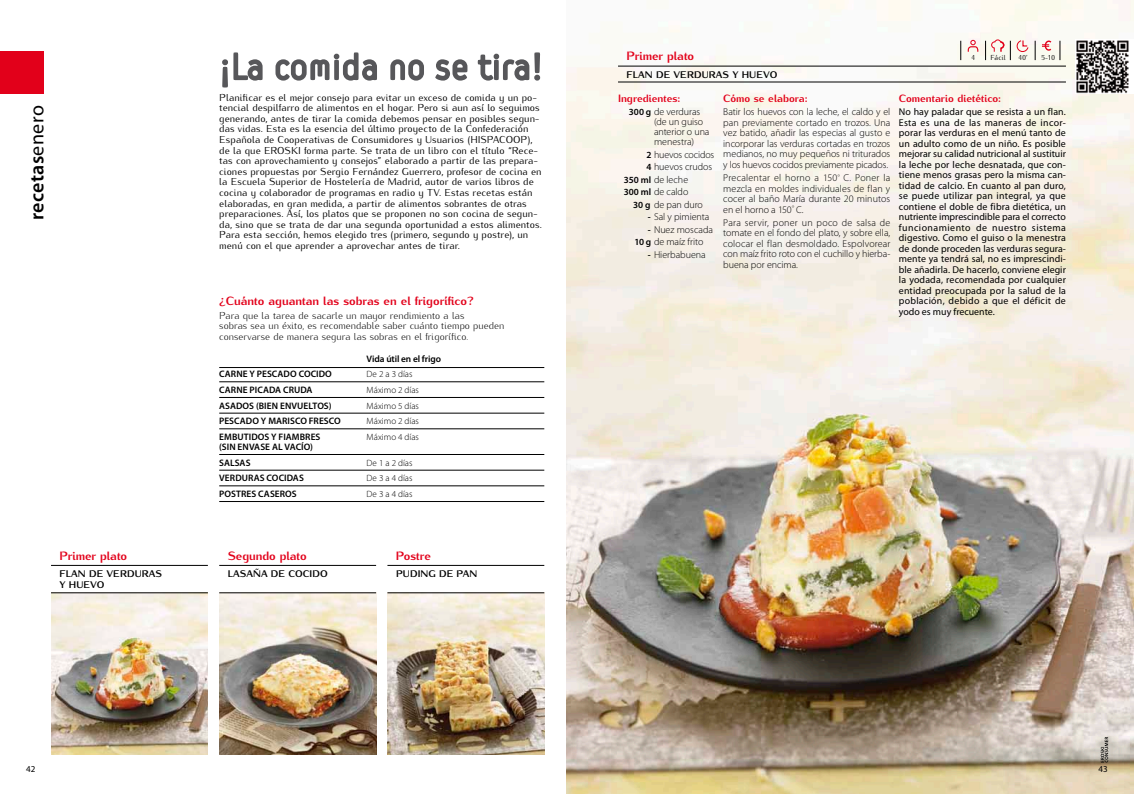
<style>
.page{position:relative;width:1134px;height:794px;background:#fff}
.page>*{position:absolute;margin:0;border:0;box-sizing:border-box;transform-origin:0 0}
.t1{font:600 20px "Myriad Pro";letter-spacing:.02em;color:#000}
.t2{font:800 12px "Kurier";letter-spacing:-.005em;color:#e2001a}
.t3{font:800 10.6px "Kurier";color:#e2001a}
.t4{font:10px/10.6px "Kurier";color:#000}
.t5{font:300 10px/10.5px "Myriad Pro";letter-spacing:-.005em;color:#000;text-align:justify}
.t6{font:300 10px/10.6px "Kurier";color:#000}
.t7{font:9.9px/10.5px "Myriad Pro";letter-spacing:.025em;color:#000;text-align:justify}
.t8{font:800 9.6px/11.5px "Kurier";letter-spacing:.01em;color:#000}
.t9{font:600 9.4px/15.7px "Myriad Pro";letter-spacing:.005em;color:#000}
.t10{font:300 9.1px "Myriad Pro";color:#000}
.t11{font:9px "Myriad Pro";color:#000}
.t12{font:7.2px "Kurier";letter-spacing:.02em;color:#000;scale:.96 1}
.s1{font-weight:400}
.s2{font-weight:600;font-size:9.4px}
</style>
<div class="page">
<img style="left:567px;top:0;width:567px;height:794px">
<hr style="left:618px;top:66px;width:448px;height:1px;background:#000">
<hr style="left:618px;top:82px;width:448px;height:1px;background:#000">
<svg style="left:1042px;top:40px;width:11px;height:11px"></svg>
<svg style="left:960px;top:41px;width:1px;height:19px"></svg>
<svg style="left:1035px;top:41px;width:1px;height:19px"></svg>
<svg style="left:1060px;top:41px;width:1px;height:19px"></svg>
<svg style="left:967px;top:40px;width:12px;height:13px"></svg>
<svg style="left:985px;top:39px;width:26px;height:21px"></svg>
<svg style="left:1017px;top:39px;width:11px;height:13px"></svg>
<div style="left:1075px;top:40px;width:59px;height:54px;background:#fff"></div>
<img style="left:1076px;top:40px;width:53px;height:54px">
<div style="left:0;top:51px;width:44px;height:43px;background:#e2001a"></div>
<img style="left:51px;top:593px;width:157px;height:161px">
<img style="left:219px;top:593px;width:157px;height:161px">
<img style="left:387px;top:593px;width:157px;height:161px">
<hr style="left:51px;top:565px;width:157px;height:1px;background:#000">
<hr style="left:51px;top:592px;width:157px;height:1px;background:#000">
<hr style="left:387px;top:565px;width:157px;height:1px;background:#000">
<hr style="left:387px;top:592px;width:157px;height:1px;background:#000">
<hr style="left:219px;top:565px;width:157px;height:1px;background:#000">
<hr style="left:219px;top:592px;width:157px;height:1px;background:#000">
<svg style="left:222px;top:52px;width:41px;height:36px"></svg>
<svg style="left:275px;top:52px;width:102px;height:29px"></svg>
<svg style="left:390px;top:59px;width:34px;height:22px"></svg>
<svg style="left:435px;top:59px;width:33px;height:22px"></svg>
<svg style="left:477px;top:52px;width:64px;height:29px"></svg>
<hr style="left:219px;top:367px;width:325px;height:1px;background:#000">
<hr style="left:219px;top:381px;width:325px;height:1px;background:#000">
<hr style="left:219px;top:397px;width:325px;height:1px;background:#000">
<hr style="left:219px;top:413px;width:325px;height:1px;background:#000">
<hr style="left:219px;top:428px;width:325px;height:1px;background:#000">
<hr style="left:219px;top:454px;width:325px;height:1px;background:#000">
<hr style="left:219px;top:470px;width:325px;height:1px;background:#000">
<hr style="left:219px;top:485px;width:325px;height:1px;background:#000">
<hr style="left:219px;top:501px;width:325px;height:1px;background:#000">
<svg style="left:1101px;top:737px;width:7px;height:25px"></svg>
<h1 class="t1" style="left:26px;top:220px;width:116px;rotate:-90deg">recetas<span class="s1">enero</span></h1>
<p class="t2" style="left:60px;top:546px;width:69px">Primer plato</p>
<p class="t8" style="left:60px;top:567px;width:104px">Flan de verduras y huevo</p>
<p class="t4" style="left:219px;top:91px;width:324px">Planificar es el mejor consejo para evitar un exceso de comida y un po&shy;tencial despilfarro de alimentos en el hogar. Pero si aun así lo seguimos generando, antes de tirar la comida debemos pensar en posibles segun&shy;das vidas. Esta es la esencia del último proyecto de la Confederación Española de Cooperativas de Consumidores y Usuarios (HISPACOOP), de la que EROSKI forma parte. Se trata de un libro con el título “Rece&shy;tas con aprovechamiento y consejos” elaborado a partir de las prepara&shy;ciones propuestas por Sergio Fernández Guerrero, profesor de cocina en la Escuela Superior de Hostelería de Madrid, autor de varios libros de cocina y colaborador de programas en radio y TV. Estas recetas están elaboradas, en gran medida, a partir de alimentos sobrantes de otras preparaciones. Así, los platos que se proponen no son cocina de segun&shy;da, sino que se trata de dar una segunda oportunidad a estos alimentos.<br>Para esta sección, hemos elegido tres (primero, segundo y postre), un menú con el que aprender a aprovechar antes de tirar.</p>
<p class="t2" style="left:219px;top:292px;width:256px">¿Cuánto aguantan las sobras en el frigorífico?</p>
<p class="t6" style="left:219px;top:309px;width:287px">Para que la tarea de sacarle un mayor rendimiento a las<br>sobras sea un éxito, es recomendable saber cuánto tiempo pueden conservarse de manera segura las sobras en el frigorífico.</p>
<p class="t9" style="left:367px;top:351px;width:76px">Vida útil en el frigo</p>
<p class="t9" style="left:219px;top:366px;width:114px">CARNE Y PESCADO COCIDO</p>
<p class="t10" style="left:367px;top:369px;width:47px">De 2 a 3 días</p>
<p class="t9" style="left:219px;top:382px;width:95px">CARNE PICADA CRUDA</p>
<p class="t10" style="left:367px;top:385px;width:54px">Máximo 2 días</p>
<p class="t9" style="left:219px;top:398px;width:114px">ASADOS (BIEN ENVUELTOS)</p>
<p class="t10" style="left:367px;top:401px;width:54px">Máximo 5 días</p>
<p class="t9" style="left:219px;top:413px;width:123px">PESCADO Y MARISCO FRESCO</p>
<p class="t10" style="left:367px;top:416px;width:54px">Máximo 2 días</p>
<p class="t9" style="left:219px;top:429px;width:103px">EMBUTIDOS Y FIAMBRES</p>
<p class="t10" style="left:367px;top:432px;width:54px">Máximo 4 días</p>
<p class="t9" style="left:219px;top:439px;width:95px">(SIN ENVASE AL VACÍO)<br>SALSAS</p>
<p class="t10" style="left:367px;top:458px;width:47px">De 1 a 2 días</p>
<p class="t9" style="left:219px;top:470px;width:86px">VERDURAS COCIDAS</p>
<p class="t10" style="left:367px;top:473px;width:47px">De 3 a 4 días</p>
<p class="t9" style="left:219px;top:486px;width:79px">POSTRES CASEROS</p>
<p class="t10" style="left:367px;top:489px;width:47px">De 3 a 4 días</p>
<p class="t2" style="left:228px;top:546px;width:80px">Segundo plato</p>
<p class="t8" style="left:228px;top:567px;width:101px">Lasaña de coci do</p>
<p class="t2" style="left:396px;top:546px;width:36px">Postre</p>
<p class="t8" style="left:396px;top:567px;width:83px">Pudi ng de pan</p>
<p class="t2" style="left:626px;top:47px;width:69px">Primer plato</p>
<p class="t8" style="left:627px;top:68px;width:152px">Flan de verduras y huevo</p>
<p class="t3" style="left:618px;top:90px;width:64px">Ingredientes:</p>
<p class="t5" style="left:654px;top:107px;width:57px;line-height:10px;text-align:left;text-indent:-25px"><span class="s2">300 g</span> de verduras (de un guiso anterior o una menestra)</p>
<p class="t5" style="left:646px;top:149px;width:69px"><span class="s2">2</span> huevos cocidos</p>
<p class="t5" style="left:646px;top:162px;width:67px"><span class="s2">4</span> huevos crudos</p>
<p class="t5" style="left:624px;top:174px;width:66px"><span class="s2">350 ml</span> de leche</p>
<p class="t5" style="left:624px;top:187px;width:66px"><span class="s2">300 ml</span> de caldo</p>
<p class="t5" style="left:633px;top:199px;width:71px"><span class="s2">30 g</span> de pan duro</p>
<p class="t5" style="left:648px;top:212px;width:63px"><span class="s2">-</span> Sal y pimienta</p>
<p class="t5" style="left:634px;top:223px;width:80px;line-height:12.5px;text-indent:13px"><span class="s2">-</span> Nuez moscada<br><span class="s2">10 g</span> de maíz frito</p>
<p class="t5" style="left:648px;top:249px;width:59px"><span class="s2">-</span> Hierbabuena</p>
<p class="t3" style="left:723px;top:90px;width:86px">Cómo se elabora:</p>
<p class="t5" style="left:723px;top:107px;width:169px">Batir los huevos con la leche, el caldo y el pan previamente cortado en trozos. Una vez batido, añadir las especias al gusto e incorporar las verduras cortadas en trozos medianos, no muy pequeños ni triturados y los huevos cocidos previamente picados.</p>
<p class="t5" style="left:723px;top:173px;width:169px">Precalentar el horno a 150<sup>º</sup> C. Poner la mezcla en moldes individuales de flan y cocer al baño María durante 20 minutos en el horno a 150<sup>º</sup> C.</p>
<p class="t5" style="left:723px;top:217px;width:169px">Para servir, poner un poco de salsa de tomate en el fondo del plato, y sobre ella, colocar el flan desmoldado. Espolvorear con maíz frito roto con el cuchillo y hierba&shy;buena por encima.</p>
<p class="t12" style="left:971px;top:52px;width:5px">4</p>
<p class="t12" style="left:990px;top:52px;width:18px">Fácil</p>
<p class="t12" style="left:1018px;top:52px;width:11px">40’</p>
<p class="t12" style="left:1041px;top:52px;width:16px">5-10</p>
<p class="t3" style="left:899px;top:90px;width:104px">Comentario dietético:</p>
<p class="t7" style="left:899px;top:107px;width:169px">No hay paladar que se resista a un flan.<br>Esta es una de las maneras de incor&shy;porar las verduras en el menú tanto de un adulto como de un niño. Es posible mejorar su calidad nutricional al sustituir la leche por leche desnatada, que con&shy;tiene menos grasas pero la misma can&shy;tidad de calcio. En cuanto al pan duro, se puede utilizar pan integral, ya que contiene el doble de fibra dietética, un nutriente imprescindible para el correcto funcionamiento de nuestro sistema digestivo. Como el guiso o la menestra de donde proceden las verduras segura&shy;mente ya tendrá sal, no es imprescindi&shy;ble añadirla. De hacerlo, conviene elegir la yodada, recomendada por cualquier entidad preocupada por la salud de la población, debido a que el déficit de yodo es muy frecuente.</p>
<p class="t11" style="left:26px;top:763px;width:11px">42</p>
<p class="t11" style="left:1098px;top:763px;width:11px">43</p>
</div>
